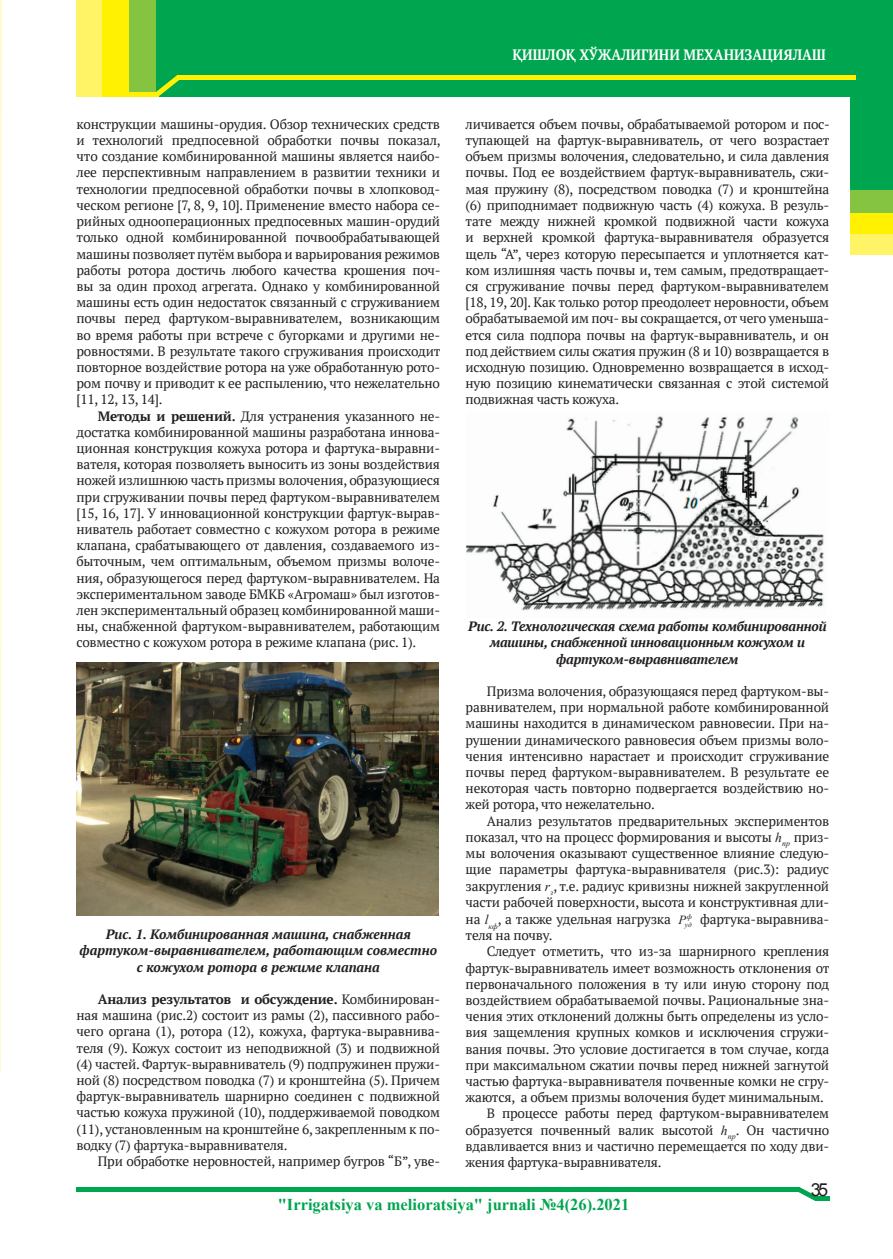
<style>
.page{position:relative;width:893px;height:1259px;background:#fff}
.page>*{position:absolute;margin:0;border:0;box-sizing:border-box;transform-origin:0 0}
.t1{font:18px "Arial";color:#231f20}
.t2{font:700 16.5px "Times New Roman";color:#00a54f}
.OSN{font:700 15px "PT Serif";color:#fff;scale:.9 1}
.t3{font:13.5px/16.2px "PT Serif";letter-spacing:-.015em;color:#231f20;text-align:justify}
.t4{font:italic 700 13.5px/16.2px "PT Serif";letter-spacing:-.015em;color:#231f20;text-align:center}
.t5{font:italic 7.35px/8.9px "Times New Roman";color:#231f20;text-align:right}
.s1{font-weight:700}
.s2{font-family:"Times New Roman";font-style:italic}
</style>
<div class="page">
<svg style="left:0;top:0;width:2px;height:1072px"></svg>
<img style="left:77px;top:662px;width:362px;height:253px">
<img style="left:466px;top:416px;width:358px;height:195px">
<div style="left:77px;top:1px;width:428px;height:96px;background:#fff466"></div>
<div style="left:103px;top:1px;width:432px;height:96px;background:#fff101"></div>
<div style="left:130px;top:1px;width:586px;height:96px;background:#84c440"></div>
<div style="left:156px;top:1px;width:737px;height:96px;background:#00a54f"></div>
<div style="left:851px;top:160px;width:42px;height:95px;background:#fff466"></div>
<div style="left:851px;top:160px;width:42px;height:73px;background:#fff101"></div>
<div style="left:851px;top:160px;width:42px;height:53px;background:#84c440"></div>
<div style="left:851px;top:95px;width:42px;height:95px;background:#00a54f"></div>
<hr style="left:178px;top:75px;width:678px;height:4px;background:#fff101">
<div style="left:129px;top:92px;width:29px;height:5px;background:#fff101"></div>
<svg style="left:156px;top:75px;width:25px;height:22px"></svg>
<div style="left:76px;top:1187px;width:724px;height:5px;background:#00a54f"></div>
<hr style="left:815px;top:1196px;width:14px;height:4px;background:#00a54f">
<svg style="left:798px;top:1187px;width:18px;height:13px"></svg>
<p class="OSN" style="left:512px;top:45px;width:349px">ҚИШЛОҚ ХЎЖАЛИГИНИ МЕХАНИЗАЦИЯЛАШ</p>
<p class="t3" style="left:77px;top:116px;width:366px">конструкции машины-орудия. Обзор технических средств и технологий предпосевной обработки почвы показал, что создание комбинированной машины является наибо&shy;лее перспективным направлением в развитии техники и технологии предпосевной обработки почвы в хлопковод&shy;ческом регионе [7, 8, 9, 10]. Применение вместо набора се&shy;рийных однооперационных предпосевных машин-орудий только одной комбинированной почвообрабатывающей машины позволяет путём выбора и варьирования режимов работы ротора достичь любого качества крошения поч&shy;вы за один проход агрегата. Однако у комбинированной машины есть один недостаток связанный с сгруживанием почвы перед фартуком-выравнивателем, возникающим во время работы при встрече с бугорками и другими не&shy;ровностями. В результате такого сгруживания происходит повторное воздействие ротора на уже обработанную рото&shy;ром почву и приводит к ее распылению, что нежелательно [11, 12, 13, 14].</p>
<p class="t3" style="left:77px;top:407px;width:365px;text-indent:21px"><span class="s1">Методы и решений.</span> Для устранения указанного не&shy;достатка комбинированной машины разработана иннова&shy;ционная конструкция кожуха ротора и фартука-выравни&shy;вателя, которая позволяеть выносить из зоны воздействия ножей излишнюю часть призмы волочения, образующиеся при сгруживании почвы перед фартуком-выравнивателем [15, 16, 17]. У инновационной конструкции фартук-вырав&shy;ниватель работает совместно с кожухом ротора в режиме клапана, срабатывающего от давления, создаваемого из&shy;быточным, чем оптимальным, объемом призмы волоче&shy;ния, образующегося перед фартуком-выравнивателем. На экспериментальном заводе БМКБ «Агромаш» был изготов&shy;лен экспериментальный образец комбинированной маши&shy;ны, снабженной фартуком-выравнивателем, работающим совместно с кожухом ротора в режиме клапана (рис. 1).</p>
<p class="t3" style="left:466px;top:116px;width:366px">личивается объем почвы, обрабатываемой ротором и пос&shy;тупающей на фартук-выравниватель, от чего возрастает объем призмы волочения, следовательно, и сила давления почвы. Под ее воздействием фартук-выравниватель, сжи&shy;мая пружину (8), посредством поводка (7) и кронштейна (6) приподнимает подвижную часть (4) кожуха. В резуль&shy;тате между нижней кромкой подвижной части кожуха и верхней кромкой фартука-выравнивателя образуется щель “А”, через которую пересыпается и уплотняется кат&shy;ком излишняя часть почвы и, тем самым, предотвращает&shy;ся сгруживание почвы перед фартуком-выравнивателем [18, 19, 20]. Как только ротор преодолеет неровности, объем обрабатываемой им поч- вы сокращается, от чего уменьша&shy;ется сила подпора почвы на фартук-выравниватель, и он под действием силы сжатия пружин (8 и 10) возвращается в исходную позицию. Одновременно возвращается в исход&shy;ную позицию кинематически связанная с этой системой подвижная часть кожуха.</p>
<p class="t4" style="left:468px;top:618px;width:360px">Рис. 2. Технологическая схема работы комбинированной машины, снабженной инновационным кожухом и</p>
<p class="t4" style="left:556px;top:650px;width:184px">фартуком-выравнивателем</p>
<p class="t3" style="left:466px;top:683px;width:365px;text-indent:21px">Призма волочения, образующаяся перед фартуком-вы&shy;равнивателем, при нормальной работе комбинированной машины находится в динамическом равновесии. При на&shy;рушении динамического равновесия объем призмы воло&shy;чения интенсивно нарастает и происходит сгруживание почвы перед фартуком-выравнивателем. В результате ее некоторая часть повторно подвергается воздействию но&shy;жей ротора, что нежелательно.</p>
<p class="t3" style="left:466px;top:812px;width:365px;text-indent:21px">Анализ результатов предварительных экспериментов показал, что на процесс формирования и высоты <span class="s2">h</span><sub>пр</sub> приз&shy;мы волочения оказывают существенное влияние следую&shy;щие параметры фартука-выравнивателя (рис.3): радиус закругления <span class="s2">r</span><sub>з</sub>, т.е. радиус кривизны нижней закругленной части рабочей поверхности, высота и конструктивная дли&shy;на <span class="s2">l</span><sub>кф</sub>, а также удельная нагрузка</p>
<p class="t5" style="left:679px;top:912px;width:15px">ф<br><sup>P</sup>уд</p>
<p class="t3" style="left:700px;top:911px;width:130px">фартука-выравнива-</p>
<p class="t4" style="left:106px;top:926px;width:307px">Рис. 1. Комбинированная машина, снабженная</p>
<p class="t4" style="left:80px;top:942px;width:359px">фартуком-выравнивателем, работающим совместно с кожухом ротора в режиме клапана</p>
<p class="t3" style="left:77px;top:991px;width:365px;text-indent:21px"><span class="s1">Анализ результатов и обсуждение.</span> Комбинирован&shy;ная машина (рис.2) состоит из рамы (2), пассивного рабо&shy;чего органа (1), ротора (12), кожуха, фартука-выравнива&shy;теля (9). Кожух состоит из неподвижной (3) и подвижной (4) частей. Фартук-выравниватель (9) подпружинен пружи&shy;ной (8) посредством поводка (7) и кронштейна (5). Причем фартук-выравниватель шарнирно соединен с подвижной частью кожуха пружиной (10), поддерживаемой поводком (11), установленным на кронштейне 6, закрепленным к по&shy;водку (7) фартука-выравнивателя.</p>
<p class="t3" style="left:98px;top:1153px;width:344px">При обработке неровностей, например бугров “Б”, уве-</p>
<p class="t3" style="left:466px;top:927px;width:88px">теля на почву.</p>
<p class="t3" style="left:466px;top:943px;width:365px;text-indent:21px">Следует отметить, что из-за шарнирного крепления фартук-выравниватель имеет возможность отклонения от первоначального положения в ту или иную сторону под воздействием обрабатываемой почвы. Рациональные зна&shy;чения этих отклонений должны быть определены из усло&shy;вия защемления крупных комков и исключения сгружи&shy;вания почвы. Это условие достигается в том случае, когда при максимальном сжатии почвы перед нижней загнутой частью фартука-выравнивателя почвенные комки не сгру&shy;жаются, а объем призмы волочения будет минимальным.</p>
<p class="t3" style="left:466px;top:1105px;width:365px;text-indent:21px">В процессе работы перед фартуком-выравнивателем образуется почвенный валик высотой <span class="s2">h</span><sub>пр</sub>. Он частично вдавливается вниз и частично перемещается по ходу дви&shy;жения фартука-выравнивателя.</p>
<p class="t2" style="left:278px;top:1192px;width:353px">"Irrigatsiya va melioratsiya" jurnali №4(26).2021</p>
<p class="t1" style="left:811px;top:1177px;width:19px">35</p>
</div>
